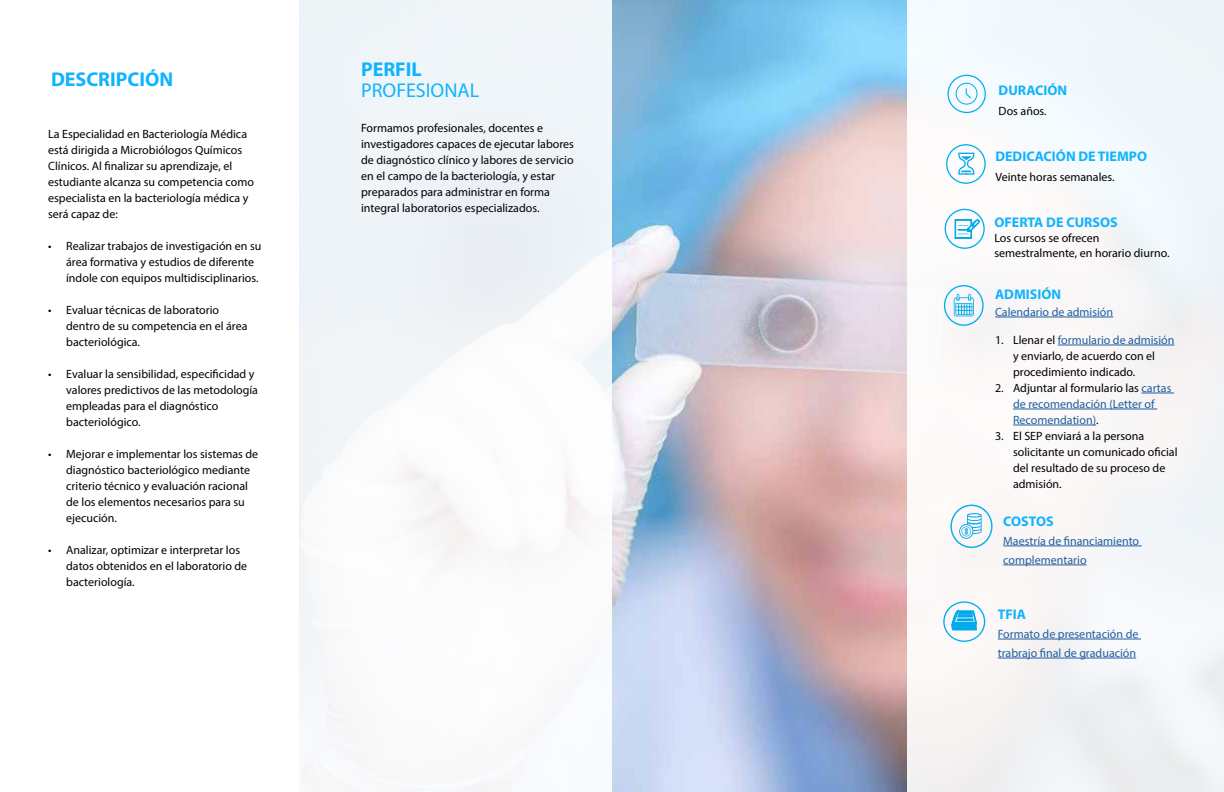
<style>
.page{position:relative;width:1224px;height:792px;background:#fff}
.page>*{position:absolute;margin:0;border:0;box-sizing:border-box;transform-origin:0 0}
.t1{font:700 20px "Myriad Pro";color:#10b3ff}
.t2{font:20px "Myriad Pro";color:#10b3ff}
.t3{font:700 14px "Myriad Pro";color:#10b3ff}
.t4{font:12px/16px "Myriad Pro";color:#000}
.t5{font:12px/16px "Myriad Pro";color:#215e9e}
.s1{color:#215e9e}
.s2{color:#000}
</style>
<div class="page">
<img style="left:612px;top:0;width:295px;height:792px">
<div style="left:907px;top:0;width:317px;height:792px;background:#f6f7f8"></div>
<div style="left:299px;top:0;width:313px;height:792px;background:#f7f7f9"></div>
<div style="left:947px;top:75px;width:39px;height:38px;border:1px solid #00aeef;border-radius:50%"></div>
<div style="left:956px;top:83px;width:21px;height:21px;border:1px solid #00aeef;border-radius:50%"></div>
<svg style="left:965px;top:88px;width:6px;height:11px"></svg>
<hr style="left:995px;top:317px;width:118px;height:1px;background:#215e9e">
<hr style="left:1058px;top:345px;width:116px;height:1px;background:#215e9e">
<hr style="left:1142px;top:393px;width:32px;height:1px;background:#215e9e">
<hr style="left:1013px;top:409px;width:144px;height:1px;background:#215e9e">
<hr style="left:1013px;top:425px;width:83px;height:1px;background:#215e9e">
<hr style="left:1003px;top:546px;width:139px;height:1px;background:#215e9e">
<hr style="left:1003px;top:565px;width:84px;height:1px;background:#215e9e">
<hr style="left:998px;top:639px;width:143px;height:1px;background:#215e9e">
<hr style="left:998px;top:658px;width:138px;height:1px;background:#215e9e">
<div style="left:944px;top:285px;width:40px;height:41px;border:1px solid #00aeef;border-radius:50%"></div>
<svg style="left:954px;top:294px;width:20px;height:22px"></svg>
<div style="left:950px;top:505px;width:43px;height:43px;border:1px solid #00aeef;border-radius:50%"></div>
<svg style="left:959px;top:513px;width:23px;height:26px"></svg>
<div style="left:943px;top:601px;width:42px;height:41px;border:1px solid #00aeef;border-radius:50%"></div>
<svg style="left:951px;top:611px;width:26px;height:19px"></svg>
<div style="left:946px;top:144px;width:40px;height:40px;border:1px solid #00aeef;border-radius:50%"></div>
<svg style="left:958px;top:152px;width:17px;height:23px"></svg>
<div style="left:945px;top:209px;width:40px;height:40px;border:1px solid #00aeef;border-radius:50%"></div>
<svg style="left:955px;top:219px;width:25px;height:20px"></svg>
<h1 class="t1" style="left:51px;top:67px;width:124px">DESCRIPCIÓN</h1>
<p class="t4" style="left:48px;top:125px;width:207px">La Especialidad en Bacteriología Médica está dirigida a Microbiólogos Químicos Clínicos. Al finalizar su aprendizaje, el estudiante alcanza su competencia como especialista en la bacteriología médica y será capaz de:</p>
<p class="t4" style="left:66px;top:237px;width:197px;text-indent:-18px">• Realizar trabajos de investigación en su área formativa y estudios de diferente índole con equipos multidisciplinarios.</p>
<p class="t4" style="left:66px;top:301px;width:183px;text-indent:-18px">• Evaluar técnicas de laboratorio dentro de su competencia en el área bacteriológica.</p>
<p class="t4" style="left:66px;top:365px;width:193px;text-indent:-18px">• Evaluar la sensibilidad, especificidad y valores predictivos de las metodología empleadas para el diagnóstico bacteriológico.</p>
<p class="t4" style="left:66px;top:445px;width:194px;text-indent:-18px">• Mejorar e implementar los sistemas de diagnóstico bacteriológico mediante criterio técnico y evaluación racional de los elementos necesarios para su ejecución.</p>
<p class="t4" style="left:66px;top:541px;width:183px;text-indent:-18px">• Analizar, optimizar e interpretar los datos obtenidos en el laboratorio de bacteriología.</p>
<h1 class="t1" style="left:361px;top:56px;width:62px">PERFIL</h1>
<h1 class="t2" style="left:361px;top:78px;width:120px">PROFESIONAL</h1>
<p class="t4" style="left:361px;top:120px;width:214px">Formamos profesionales, docentes e investigadores capaces de ejecutar labores de diagnóstico clínico y labores de servicio en el campo de la bacteriología, y estar preparados para administrar en forma integral laboratorios especializados.</p>
<p class="t3" style="left:999px;top:81px;width:70px">DURACIÓN</p>
<p class="t4" style="left:999px;top:102px;width:50px">Dos años.</p>
<p class="t3" style="left:995px;top:148px;width:153px">DEDICACIÓN DE TIEMPO</p>
<p class="t4" style="left:995px;top:169px;width:121px">Veinte horas semanales.</p>
<p class="t3" style="left:994px;top:214px;width:125px">OFERTA DE CURSOS</p>
<p class="t4" style="left:994px;top:231px;width:177px;line-height:15px">Los cursos se ofrecen semestralmente, en horario diurno.</p>
<p class="t3" style="left:995px;top:285px;width:68px">ADMISIÓN</p>
<p class="t5" style="left:995px;top:304px;width:120px">Calendario de admisión</p>
<p class="t4" style="left:1013px;top:332px;width:163px;text-indent:-18px">1. Llenar el <span class="s1">formulario de admisión </span>y enviarlo, de acuerdo con el procedimiento indicado.</p>
<p class="t5" style="left:1013px;top:380px;width:160px;text-indent:-18px"><span class="s2">2. Adjuntar al formulario las</span> cartas de recomendación (Letter of<br>Recomendation)<span class="s2">.</span></p>
<p class="t4" style="left:1013px;top:428px;width:166px;text-indent:-18px">3. El SEP enviará a la persona solicitante un comunicado oficial del resultado de su proceso de admisión.</p>
<p class="t3" style="left:1003px;top:512px;width:52px">COSTOS</p>
<p class="t5" style="left:1003px;top:531px;width:137px;line-height:19px">Maestría de financiamiento complementario</p>
<p class="t3" style="left:998px;top:605px;width:30px">TFIA</p>
<p class="t5" style="left:998px;top:624px;width:142px;line-height:19px">Formato de presentación de trabrajo final de graduación</p>
</div>
